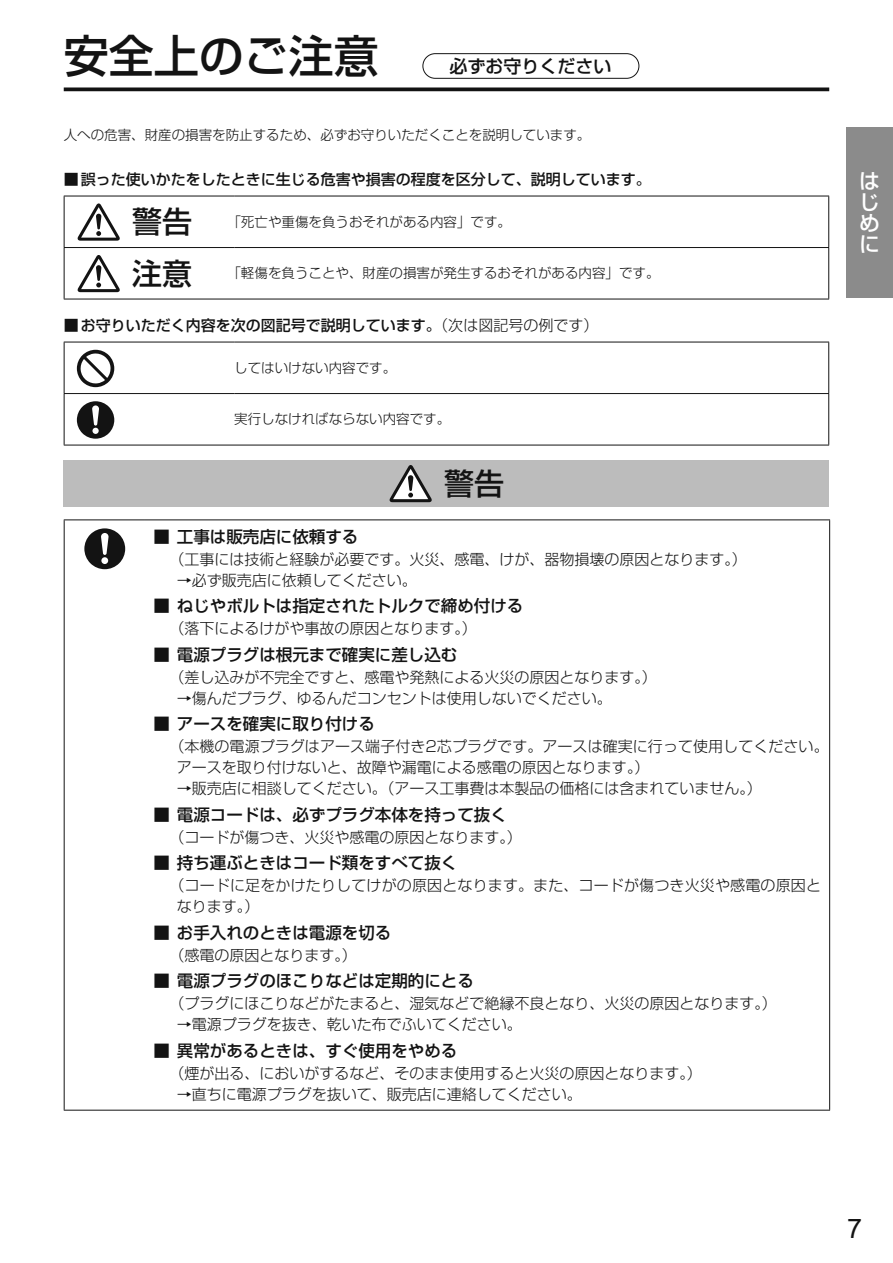
<style>
.page{position:relative;width:893px;height:1263px;background:#fff}
.page>*{position:absolute;margin:0;border:0;box-sizing:border-box;transform-origin:0 0}
.t1{font:45px "Shin Go Pro Medium 90 msp RKSJ H";color:#131313}
.t2{font:30px "Shin Go Pro Medium 90 msp RKSJ H";color:#131313}
.t3{font:27px "Arial";color:#131313}
.t4{font:21px/21px "Shin Go Pro Medium 90 msp RKSJ H";color:#fff;text-align:justify}
.t5{font:18px "Shin Go Pro Medium 90 msp RKSJ H";color:#131313}
.t6{font:16.5px "Shin Go Pro Medium 90 msp RKSJ H";color:#131313}
.t7{font:15px/21px "Shin Go Pro Light 90 msp RKSJ H";color:#131313}
.t8{font:15px "Shin Go Pro Medium 90 msp RKSJ H";color:#131313}
.t9{font:13.5px "Shin Go Pro Light 90 msp RKSJ H";color:#131313}
.s1{font-family:"Shin Go Pro Light 90 msp RKSJ H"}
</style>
<div class="page">
<svg style="left:64px;top:87px;width:765px;height:4px;background:#303030"></svg>
<hr style="left:64px;top:196px;width:170px;height:1px;background:#131313">
<hr style="left:64px;top:196px;width:1px;height:51px;background:#131313">
<hr style="left:234px;top:196px;width:595px;height:1px;background:#131313">
<hr style="left:828px;top:196px;width:1px;height:51px;background:#131313">
<hr style="left:64px;top:247px;width:170px;height:1px;background:#131313">
<hr style="left:64px;top:248px;width:1px;height:51px;background:#131313">
<hr style="left:234px;top:247px;width:595px;height:1px;background:#131313">
<hr style="left:828px;top:248px;width:1px;height:51px;background:#131313">
<hr style="left:64px;top:299px;width:765px;height:1px;background:#131313">
<svg style="left:77px;top:203px;width:43px;height:38px"></svg>
<svg style="left:77px;top:255px;width:43px;height:37px"></svg>
<hr style="left:64px;top:342px;width:170px;height:1px;background:#131313">
<hr style="left:64px;top:342px;width:1px;height:51px;background:#131313">
<hr style="left:234px;top:342px;width:595px;height:1px;background:#131313">
<hr style="left:828px;top:342px;width:1px;height:51px;background:#131313">
<hr style="left:64px;top:393px;width:170px;height:1px;background:#131313">
<hr style="left:64px;top:394px;width:1px;height:51px;background:#131313">
<hr style="left:234px;top:393px;width:595px;height:1px;background:#131313">
<hr style="left:828px;top:394px;width:1px;height:51px;background:#131313">
<hr style="left:64px;top:445px;width:765px;height:1px;background:#131313">
<svg style="left:77px;top:350px;width:37px;height:37px"></svg>
<svg style="left:77px;top:401px;width:37px;height:38px"></svg>
<div style="left:64px;top:460px;width:765px;height:47px;background:#bcbcbc"></div>
<svg style="left:389px;top:465px;width:43px;height:37px"></svg>
<hr style="left:64px;top:519px;width:81px;height:1px;background:#131313">
<hr style="left:64px;top:520px;width:1px;height:590px;background:#131313">
<hr style="left:145px;top:519px;width:685px;height:1px;background:#131313">
<hr style="left:829px;top:520px;width:1px;height:590px;background:#131313">
<hr style="left:64px;top:1110px;width:766px;height:1px;background:#131313">
<svg style="left:84px;top:528px;width:41px;height:41px"></svg>
<div style="left:422px;top:53px;width:217px;height:26px;border:1px solid #131313;border-radius:12px"></div>
<div style="left:846px;top:128px;width:47px;height:170px;background:#8b8b8b"></div>
<h1 class="t1" style="left:64px;top:40px;width:316px">安全上のご注意</h1>
<p class="t5" style="left:449px;top:59px;width:164px">必ずお守りください</p>
<p class="t9" style="left:64px;top:129px;width:528px">人への危害、財産の損害を防止するため、必ずお守りいただくことを説明しています。</p>
<p class="t8" style="left:64px;top:174px;width:589px">■ 誤った使いかたをしたときに生じる危害や損害の程度を区分して、説明しています。</p>
<h2 class="t2" style="left:132px;top:211px;width:61px">警告</h2>
<p class="t9" style="left:227px;top:217px;width:285px">「死亡や重傷を負うおそれがある内容」です。</p>
<h2 class="t2" style="left:132px;top:262px;width:61px">注意</h2>
<p class="t9" style="left:227px;top:268px;width:434px">「軽傷を負うことや、財産の損害が発生するおそれがある内容」です。</p>
<p class="t8" style="left:64px;top:320px;width:536px">■ お守りいただく内容を次の図記号で説明しています。<span class="s1">（次は図記号の例です）</span></p>
<p class="t9" style="left:234px;top:363px;width:164px">してはいけない内容です。</p>
<p class="t9" style="left:234px;top:414px;width:218px">実行しなければならない内容です。</p>
<h2 class="t2" style="left:444px;top:472px;width:61px">警告</h2>
<p class="t6" style="left:153px;top:531px;width:206px">■ 工事は販売店に依頼する</p>
<p class="t7" style="left:169px;top:551px;width:579px">（工事には技術と経験が必要です。火災、感電、けが、器物損壊の原因となります。）</p>
<p class="t7" style="left:177px;top:572px;width:242px">→必ず販売店に依頼してください。</p>
<p class="t6" style="left:153px;top:600px;width:371px">■ ねじやボルトは指定されたトルクで締め付ける</p>
<p class="t7" style="left:169px;top:620px;width:309px">（落下によるけがや事故の原因となります。）</p>
<p class="t6" style="left:153px;top:649px;width:305px">■ 電源プラグは根元まで確実に差し込む</p>
<p class="t7" style="left:169px;top:669px;width:489px">（差し込みが不完全ですと、感電や発熱による火災の原因となります。）</p>
<p class="t7" style="left:177px;top:690px;width:437px">→傷んだプラグ、ゆるんだコンセントは使用しないでください。</p>
<p class="t6" style="left:153px;top:718px;width:223px">■ アースを確実に取り付ける</p>
<p class="t7" style="left:177px;top:738px;width:653px;text-indent:-8px">（本機の電源プラグはアース端子付き2芯プラグです。アースは確実に行って使用してください。アースを取り付けないと、故障や漏電による感電の原因となります。）</p>
<p class="t7" style="left:177px;top:780px;width:587px">→販売店に相談してください。（アース工事費は本製品の価格には含まれていません。）</p>
<p class="t6" style="left:153px;top:809px;width:355px">■ 電源コードは、必ずプラグ本体を持って抜く</p>
<p class="t7" style="left:169px;top:829px;width:354px">（コードが傷つき、火災や感電の原因となります。）</p>
<p class="t6" style="left:153px;top:857px;width:305px">■ 持ち運ぶときはコード類をすべて抜く</p>
<p class="t7" style="left:177px;top:877px;width:646px;text-indent:-8px">（コードに足をかけたりしてけがの原因となります。また、コードが傷つき火災や感電の原因となります。）</p>
<p class="t6" style="left:153px;top:927px;width:239px">■ お手入れのときは電源を切る</p>
<p class="t7" style="left:169px;top:947px;width:189px">（感電の原因となります。）</p>
<p class="t6" style="left:153px;top:975px;width:322px">■ 電源プラグのほこりなどは定期的にとる</p>
<p class="t7" style="left:169px;top:995px;width:609px">（プラグにほこりなどがたまると、湿気などで絶縁不良となり、火災の原因となります。）</p>
<p class="t7" style="left:177px;top:1016px;width:347px">→電源プラグを抜き、乾いた布でふいてください。</p>
<p class="t6" style="left:153px;top:1045px;width:305px">■ 異常があるときは、すぐ使用をやめる</p>
<p class="t7" style="left:169px;top:1065px;width:534px">（煙が出る、においがするなど、そのまま使用すると火災の原因となります。）</p>
<p class="t7" style="left:177px;top:1086px;width:407px">→直ちに電源プラグを抜いて、販売店に連絡してください。</p>
<h3 class="t4" style="left:859px;top:174px;width:21px">はじめに</h3>
<h3 class="t3" style="left:847px;top:1213px;width:17px">7</h3>
</div>
